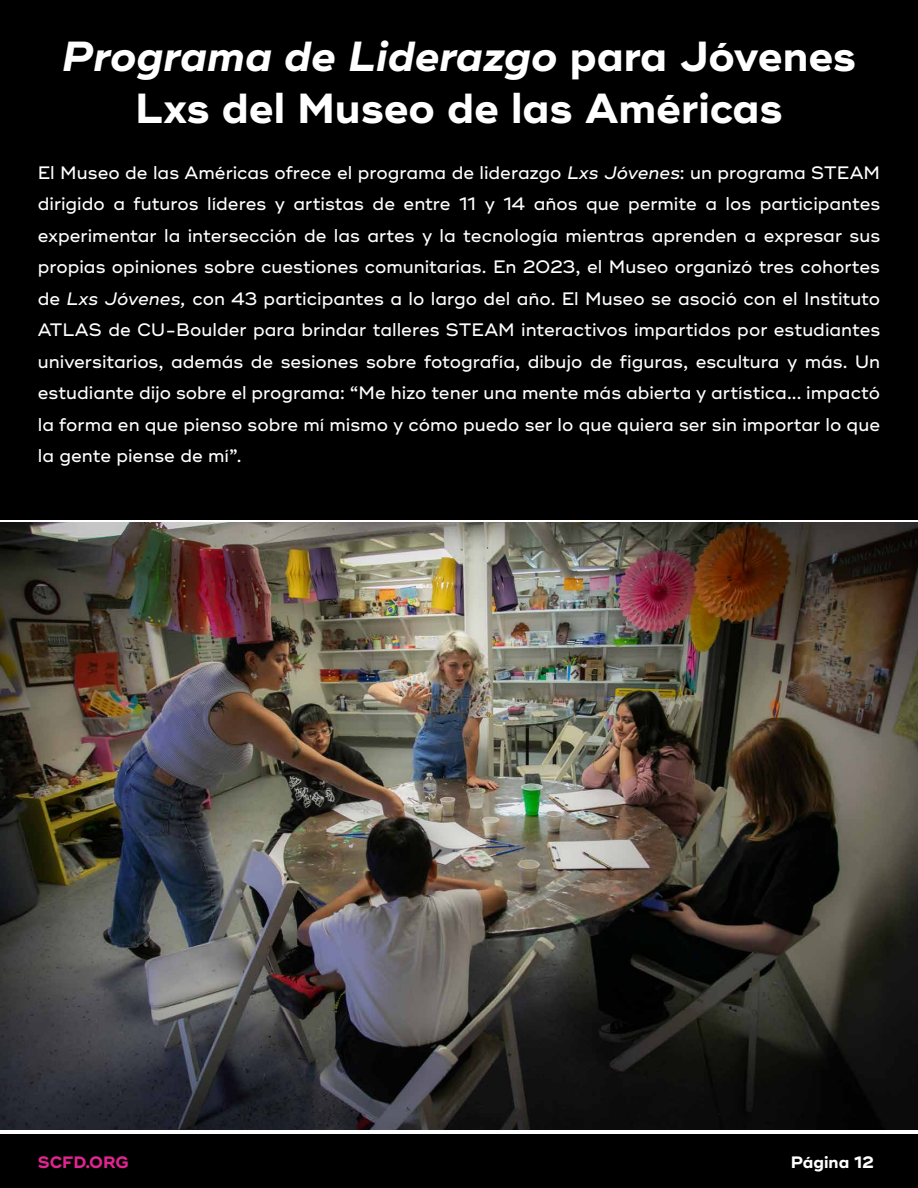
<style>
.page{position:relative;width:918px;height:1188px;background:#fff}
.page>*{position:absolute;margin:0;border:0;box-sizing:border-box;transform-origin:0 0}
.t1{font:700 42px/51.2px "Ridley Grotesk";color:#fff;text-align:center}
.t2{font:500 18px/31.5px "Ridley Grotesk";color:#fff;text-align:justify}
.t3{font:700 16.5px "Ridley Grotesk";color:#fff}
.t4{font:700 16.5px "Ridley Grotesk";color:#e12490}
.s1{font-style:italic}
</style>
<div class="page">
<div style="left:0;top:0;width:918px;height:1126px;background:#000"></div>
<div style="left:0;top:1134px;width:918px;height:54px;background:#000"></div>
<img style="left:0;top:520px;width:918px;height:610px">
<h1 class="t1" style="left:62px;top:32px;width:796px"><span class="s1">Programa de Liderazgo</span> para Jóvenes<br>Lxs del Museo de las Américas</h1>
<p class="t2" style="left:38px;top:157px;width:844px">El Museo de las Américas ofrece el programa de liderazgo <span class="s1">Lxs Jóvenes</span>: un programa STEAM dirigido a futuros líderes y artistas de entre 11 y 14 años que permite a los participantes experimentar la intersección de las artes y la tecnología mientras aprenden a expresar sus propias opiniones sobre cuestiones comunitarias. En 2023, el Museo organizó tres cohortes de <span class="s1">Lxs Jóvenes,</span> con 43 participantes a lo largo del año. El Museo se asoció con el Instituto ATLAS de CU-Boulder para brindar talleres STEAM interactivos impartidos por estudiantes universitarios, además de sesiones sobre fotografía, dibujo de figuras, escultura y más. Un estudiante dijo sobre el programa: “Me hizo tener una mente más abierta y artística... impactó la forma en que pienso sobre mí mismo y cómo puedo ser lo que quiera ser sin importar lo que la gente piense de mí”.</p>
<p class="t4" style="left:38px;top:1152px;width:93px">SCFD.ORG</p>
<p class="t3" style="left:791px;top:1152px;width:85px">Página 12</p>
</div>
